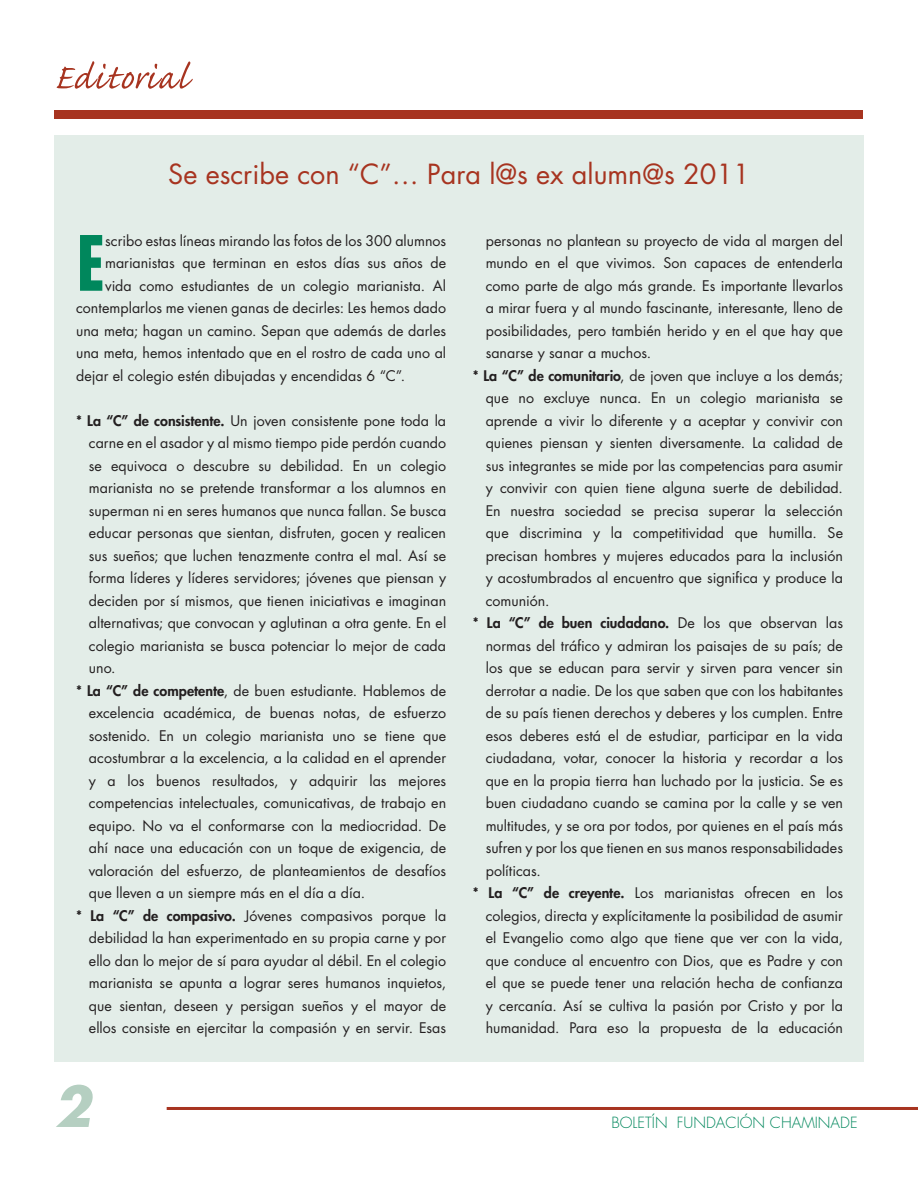
<style>
.page{position:relative;width:918px;height:1188px;background:#fff}
.page>*{position:absolute;margin:0;border:0;box-sizing:border-box;transform-origin:0 0}
.t1{font:700 condensed 73.95px "Futura Std";color:#00875c}
.t2{font:italic 700 54px "Futura Std";color:#b5cfc1}
.t3{font:27px "Futura Std";color:#a73420}
.t4{font:300 15px "Futura Std";color:#00875c}
.t5{font:14.25px "Futura Std";letter-spacing:.005em;color:#231f20}
.t6{font:800 14.25px "Futura Std";letter-spacing:.005em;color:#231f20}
.s1{font-weight:800}
.s2{font-weight:400}
</style>
<div class="page">
<div style="left:54px;top:110px;width:808px;height:8px;background:#a73420"></div>
<hr style="left:167px;top:1107px;width:751px;height:3px;background:#a73420">
<div style="left:54px;top:135px;width:810px;height:927px;background:#e3ede8"></div>
<svg style="left:56px;top:61px;width:137px;height:28px"></svg>
<h3 class="t3" style="left:168px;top:157px;width:583px">Se escribe con “C”… Para l@s ex alumn@s 2011</h3>
<h1 class="t1" style="left:76px;top:218px;width:30px">E</h1>
<p class="t5" style="left:105px;top:231px;width:343px">scribo estas líneas mirando las fotos de los 300 alumnos</p>
<p class="t5" style="left:105px;top:254px;width:343px">marianistas que terminan en estos días sus años de</p>
<p class="t5" style="left:105px;top:276px;width:343px">vida como estudiantes de un colegio marianista. Al</p>
<p class="t5" style="left:76px;top:299px;width:372px">contemplarlos me vienen ganas de decirles: Les hemos dado</p>
<p class="t5" style="left:76px;top:321px;width:372px">una meta; hagan un camino. Sepan que además de darles</p>
<p class="t5" style="left:76px;top:344px;width:372px">una meta, hemos intentado que en el rostro de cada uno al</p>
<p class="t5" style="left:76px;top:366px;width:331px">dejar el colegio estén dibujadas y encendidas 6 “C”.</p>
<p class="t5" style="left:76px;top:411px;width:372px"><span class="s1">* La “C” de consistente.</span> Un joven consistente pone toda la</p>
<p class="t5" style="left:89px;top:434px;width:359px">carne en el asador y al mismo tiempo pide perdón cuando</p>
<p class="t5" style="left:89px;top:456px;width:359px">se equivoca o descubre su debilidad. En un colegio</p>
<p class="t5" style="left:89px;top:479px;width:359px">marianista no se pretende transformar a los alumnos en</p>
<p class="t5" style="left:89px;top:501px;width:359px">superman ni en seres humanos que nunca fallan. Se busca</p>
<p class="t5" style="left:89px;top:524px;width:359px">educar personas que sientan, disfruten, gocen y realicen</p>
<p class="t5" style="left:89px;top:546px;width:359px">sus sueños; que luchen tenazmente contra el mal. Así se</p>
<p class="t5" style="left:89px;top:569px;width:359px">forma líderes y líderes servidores; jóvenes que piensan y</p>
<p class="t5" style="left:89px;top:591px;width:359px">deciden por sí mismos, que tienen iniciativas e imaginan</p>
<p class="t5" style="left:89px;top:614px;width:359px">alternativas; que convocan y aglutinan a otra gente. En el</p>
<p class="t5" style="left:89px;top:636px;width:359px">colegio marianista se busca potenciar lo mejor de cada</p>
<p class="t5" style="left:89px;top:659px;width:28px">uno.</p>
<p class="t5" style="left:76px;top:681px;width:372px"><span class="s1">* La “C” de competente</span>, de buen estudiante. Hablemos de</p>
<p class="t5" style="left:89px;top:704px;width:359px">excelencia académica, de buenas notas, de esfuerzo</p>
<p class="t5" style="left:89px;top:726px;width:359px">sostenido. En un colegio marianista uno se tiene que</p>
<p class="t5" style="left:89px;top:749px;width:359px">acostumbrar a la excelencia, a la calidad en el aprender</p>
<p class="t5" style="left:89px;top:771px;width:359px">y a los buenos resultados, y adquirir las mejores</p>
<p class="t5" style="left:89px;top:794px;width:359px">competencias intelectuales, comunicativas, de trabajo en</p>
<p class="t5" style="left:89px;top:816px;width:359px">equipo. No va el conformarse con la mediocridad. De</p>
<p class="t5" style="left:89px;top:839px;width:359px">ahí nace una educación con un toque de exigencia, de</p>
<p class="t5" style="left:89px;top:861px;width:359px">valoración del esfuerzo, de planteamientos de desafíos</p>
<p class="t5" style="left:89px;top:884px;width:278px">que lleven a un siempre más en el día a día.</p>
<p class="t5" style="left:76px;top:906px;width:372px"><span class="s1">* La “C” de compasivo.</span> Jóvenes compasivos porque la</p>
<p class="t5" style="left:89px;top:929px;width:359px">debilidad la han experimentado en su propia carne y por</p>
<p class="t5" style="left:89px;top:951px;width:359px">ello dan lo mejor de sí para ayudar al débil. En el colegio</p>
<p class="t5" style="left:89px;top:974px;width:359px">marianista se apunta a lograr seres humanos inquietos,</p>
<p class="t5" style="left:89px;top:996px;width:359px">que sientan, deseen y persigan sueños y el mayor de</p>
<p class="t5" style="left:89px;top:1019px;width:359px">ellos consiste en ejercitar la compasión y en servir. Esas</p>
<h2 class="t2" style="left:54px;top:1071px;width:39px">2</h2>
<p class="t5" style="left:486px;top:231px;width:359px">personas no plantean su proyecto de vida al margen del</p>
<p class="t5" style="left:486px;top:254px;width:359px">mundo en el que vivimos. Son capaces de entenderla</p>
<p class="t5" style="left:486px;top:276px;width:359px">como parte de algo más grande. Es importante llevarlos</p>
<p class="t5" style="left:486px;top:299px;width:359px">a mirar fuera y al mundo fascinante, interesante, lleno de</p>
<p class="t5" style="left:486px;top:321px;width:359px">posibilidades, pero también herido y en el que hay que</p>
<p class="t5" style="left:486px;top:344px;width:167px">sanarse y sanar a muchos.</p>
<p class="t5" style="left:473px;top:366px;width:372px"><span class="s1">* La “C” de comunitario</span>, de joven que incluye a los demás;</p>
<p class="t5" style="left:486px;top:389px;width:359px">que no excluye nunca. En un colegio marianista se</p>
<p class="t5" style="left:486px;top:411px;width:359px">aprende a vivir lo diferente y a aceptar y convivir con</p>
<p class="t5" style="left:486px;top:434px;width:359px">quienes piensan y sienten diversamente. La calidad de</p>
<p class="t5" style="left:486px;top:456px;width:359px">sus integrantes se mide por las competencias para asumir</p>
<p class="t5" style="left:486px;top:479px;width:359px">y convivir con quien tiene alguna suerte de debilidad.</p>
<p class="t5" style="left:486px;top:501px;width:359px">En nuestra sociedad se precisa superar la selección</p>
<p class="t5" style="left:486px;top:524px;width:359px">que discrimina y la competitividad que humilla. Se</p>
<p class="t5" style="left:486px;top:546px;width:359px">precisan hombres y mujeres educados para la inclusión</p>
<p class="t5" style="left:486px;top:569px;width:359px">y acostumbrados al encuentro que significa y produce la</p>
<p class="t5" style="left:486px;top:591px;width:65px">comunión.</p>
<p class="t6" style="left:473px;top:614px;width:372px">* La “C” de buen ciudadano. <span class="s2">De los que observan las</span></p>
<p class="t5" style="left:486px;top:636px;width:359px">normas del tráfico y admiran los paisajes de su país; de</p>
<p class="t5" style="left:486px;top:659px;width:359px">los que se educan para servir y sirven para vencer sin</p>
<p class="t5" style="left:486px;top:681px;width:359px">derrotar a nadie. De los que saben que con los habitantes</p>
<p class="t5" style="left:486px;top:704px;width:359px">de su país tienen derechos y deberes y los cumplen. Entre</p>
<p class="t5" style="left:486px;top:726px;width:359px">esos deberes está el de estudiar, participar en la vida</p>
<p class="t5" style="left:486px;top:749px;width:359px">ciudadana, votar, conocer la historia y recordar a los</p>
<p class="t5" style="left:486px;top:771px;width:359px">que en la propia tierra han luchado por la justicia. Se es</p>
<p class="t5" style="left:486px;top:794px;width:359px">buen ciudadano cuando se camina por la calle y se ven</p>
<p class="t5" style="left:486px;top:816px;width:359px">multitudes, y se ora por todos, por quienes en el país más</p>
<p class="t5" style="left:486px;top:839px;width:359px">sufren y por los que tienen en sus manos responsabilidades</p>
<p class="t5" style="left:486px;top:861px;width:57px">políticas.</p>
<p class="t5" style="left:473px;top:884px;width:372px"><span class="s1">* La “C” de creyente.</span> Los marianistas ofrecen en los</p>
<p class="t5" style="left:486px;top:906px;width:359px">colegios, directa y explícitamente la posibilidad de asumir</p>
<p class="t5" style="left:486px;top:929px;width:359px">el Evangelio como algo que tiene que ver con la vida,</p>
<p class="t5" style="left:486px;top:951px;width:359px">que conduce al encuentro con Dios, que es Padre y con</p>
<p class="t5" style="left:486px;top:974px;width:359px">el que se puede tener una relación hecha de confianza</p>
<p class="t5" style="left:486px;top:996px;width:359px">y cercanía. Así se cultiva la pasión por Cristo y por la</p>
<p class="t5" style="left:486px;top:1019px;width:359px">humanidad. Para eso la propuesta de la educación</p>
<p class="t4" style="left:611px;top:1114px;width:248px">BOLETÍN FUNDACIÓN CHAMINADE</p>
</div>
